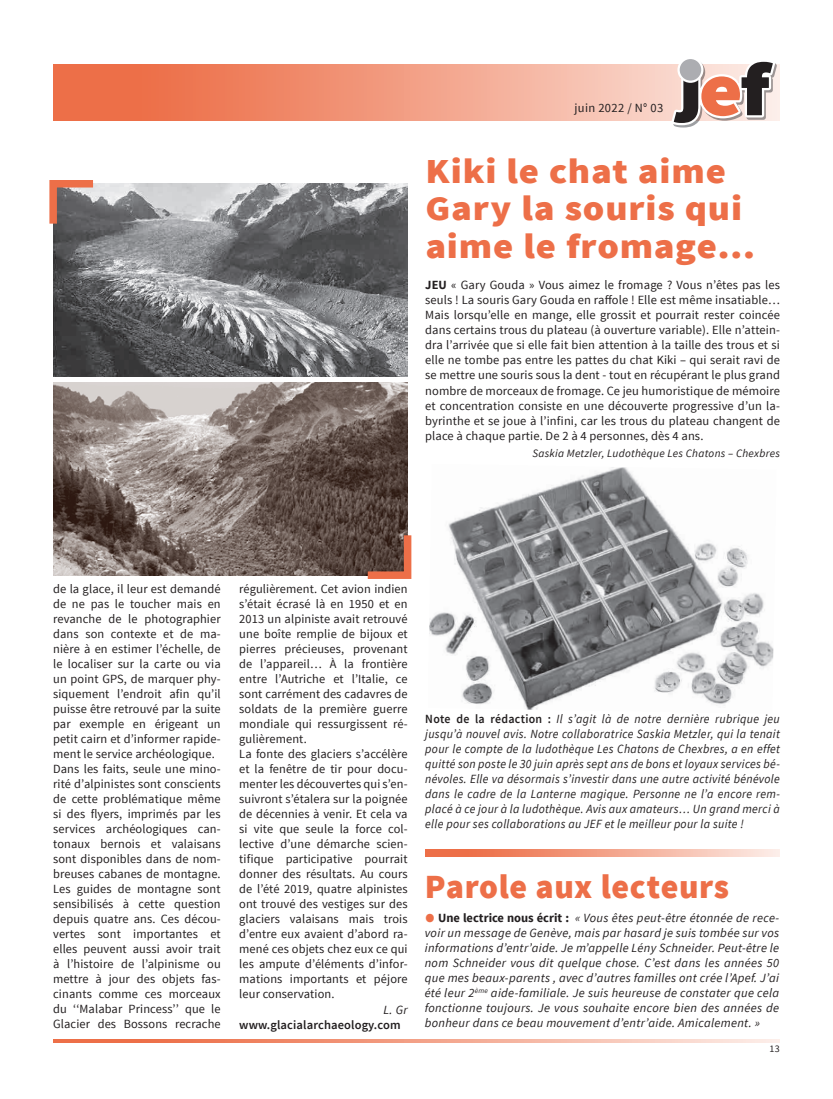
<style>
.page{position:relative;width:833px;height:1099px;background:#fff}
.page>*{position:absolute;margin:0;border:0;box-sizing:border-box;transform-origin:0 0}
.t1{font:900 35px/37.5px "Source Sans Pro";letter-spacing:.02em;color:#ed6f48;scale:1.1 1}
.t2{font:900 33.75px "Source Sans Pro";letter-spacing:.015em;color:#ed6f48}
.t3{font:12.5px/15px "Source Sans Pro";letter-spacing:.01em;color:#231f20}
.t4{font:italic 12.5px/15px "Source Sans Pro";letter-spacing:.025em;color:#231f20;text-align:justify;scale:.95 1}
.t5{font:italic 12.5px/15px "Source Sans Pro";letter-spacing:.025em;color:#231f20;text-align:justify}
.t6{font:600 12.5px "Source Sans Pro";letter-spacing:.01em;color:#231f20}
.t7{font:italic 11.25px "Source Sans Pro";letter-spacing:.025em;color:#231f20}
.t8{font:10px "Source Sans Pro";color:#231f20}
.s1{font-weight:700}
.s2{font-weight:600;font-style:normal}
.s3{font-weight:700;font-style:normal;font-size:30px;color:#ed6f48}
.s4{font-weight:700;font-style:normal}
</style>
<div class="page">
<img style="left:429px;top:467px;width:345px;height:243px">
<svg style="left:53px;top:64px;width:727px;height:56px;background:#f1997d"></svg>
<svg style="left:671px;top:61px;width:106px;height:66px"></svg>
<svg style="left:677px;top:57px;width:26px;height:26px"></svg>
<div style="left:679px;top:59px;width:22px;height:22px;background:#acadb1;border-radius:50%"></div>
<svg style="left:53px;top:1039px;width:727px;height:4px;background:#f3a38b"></svg>
<svg style="left:425px;top:850px;width:355px;height:7px;background:#f3a38b"></svg>
<img style="left:53px;top:184px;width:354px;height:192px">
<img style="left:53px;top:382px;width:354px;height:193px">
<svg style="left:49px;top:180px;width:52px;height:51px;background:#937670"></svg>
<svg style="left:360px;top:528px;width:52px;height:51px;background:#795042"></svg>
<p class="t3" style="left:574px;top:101px;width:90px">juin 2022 / N° 03</p>
<h1 class="t1" style="left:425px;top:154px;width:301px">Kiki le chat aime<br>Gary la souris qui aime le fromage…</h1>
<p class="t3" style="left:425px;top:278px;width:356px;text-align:justify"><span class="s1">JEU</span> « Gary Gouda » Vous aimez le fromage ? Vous n’êtes pas les seuls ! La souris Gary Gouda en raffole ! Elle est même insatiable… Mais lorsqu’elle en mange, elle grossit et pourrait rester coincée dans certains trous du plateau (à ouverture variable). Elle n’attein&shy;dra l’arrivée que si elle fait bien attention à la taille des trous et si elle ne tombe pas entre les pattes du chat Kiki – qui serait ravi de se mettre une souris sous la dent - tout en récupérant le plus grand nombre de morceaux de fromage. Ce jeu humoristique de mémoire et concentration consiste en une découverte progressive d’un la&shy;byrinthe et se joue à l’infini, car les trous du plateau changent de place à chaque partie. De 2 à 4 personnes, dès 4 ans.</p>
<p class="t7" style="left:532px;top:446px;width:249px">Saskia Metzler, Ludothèque Les Chatons – Chexbres</p>
<p class="t3" style="left:53px;top:581px;width:169px">de la glace, il leur est demandé de ne pas le toucher mais en revanche de le photographier dans son contexte et de ma&shy;nière à en estimer l’échelle, de le localiser sur la carte ou via un point GPS, de marquer phy&shy;siquement l’endroit afin qu’il puisse être retrouvé par la suite par exemple en érigeant un petit cairn et d’informer rapide&shy;ment le service archéologique.<br>Dans les faits, seule une mino&shy;rité d’alpinistes sont conscients de cette problématique même si des flyers, imprimés par les services archéologiques can&shy;tonaux bernois et valaisans sont disponibles dans de nom&shy;breuses cabanes de montagne.<br>Les guides de montagne sont sensibilisés à cette question depuis quatre ans. Ces décou&shy;vertes sont importantes et elles peuvent aussi avoir trait à l’histoire de l’alpinisme ou mettre à jour des objets fas&shy;cinants comme ces morceaux du ‘‘Malabar Princess’’ que le<br>Glacier des Bossons recrache</p>
<p class="t3" style="left:239px;top:581px;width:170px">régulièrement. Cet avion indien s’était écrasé là en 1950 et en<br>2013 un alpiniste avait retrouvé une boîte remplie de bijoux et pierres précieuses, provenant de l’appareil… À la frontière entre l’Autriche et l’Italie, ce sont carrément des cadavres de soldats de la première guerre mondiale qui ressurgissent ré&shy;gulièrement.<br>La fonte des glaciers s’accélère et la fenêtre de tir pour docu&shy;menter les découvertes qui s’en&shy;suivront s’étalera sur la poignée de décennies à venir. Et cela va si vite que seule la force col&shy;lective d’une démarche scien&shy;tifique participative pourrait donner des résultats. Au cours de l’été 2019, quatre alpinistes ont trouvé des vestiges sur des glaciers valaisans mais trois d’entre eux avaient d’abord ra&shy;mené ces objets chez eux ce qui les ampute d’éléments d’infor&shy;mations importants et péjore leur conservation.</p>
<p class="t5" style="left:383px;top:1001px;width:26px">L. Gr</p>
<p class="t6" style="left:239px;top:1016px;width:163px">www.glacialarchaeology.com</p>
<p class="t4" style="left:425px;top:711px;width:375px"><span class="s2">Note de la rédaction :</span> Il s’agit là de notre dernière rubrique jeu jusqu’à nouvel avis. Notre collaboratrice Saskia Metzler, qui la tenait pour le compte de la ludothèque Les Chatons de Chexbres, a en effet quitté son poste le 30 juin après sept ans de bons et loyaux services bé&shy;névoles. Elle va désormais s’investir dans une autre activité bénévole dans le cadre de la Lanterne magique. Personne ne l’a encore rem&shy;placé à ce jour à la ludothèque. Avis aux amateurs… Un grand merci à elle pour ses collaborations au JEF et le meilleur pour la suite !</p>
<h2 class="t2" style="left:425px;top:865px;width:306px">Parole aux lecteurs</h2>
<p class="t5" style="left:425px;top:910px;width:356px"><span class="s3">•</span> <span class="s4">Une lectrice nous écrit :</span> « Vous êtes peut-être étonnée de rece&shy;voir un message de Genève, mais par hasard je suis tombée sur vos informations d’entr’aide. Je m’appelle Lény Schneider. Peut-être le nom Schneider vous dit quelque chose. C’est dans les années 50 que mes beaux-parents , avec d’autres familles ont crée l’Apef. J’ai été leur 2<sup>ème</sup> aide-familiale. Je suis heureuse de constater que cela fonctionne toujours. Je vous souhaite encore bien des années de bonheur dans ce beau mouvement d’entr’aide. Amicalement. »</p>
<p class="t8" style="left:769px;top:1041px;width:12px">13</p>
</div>
